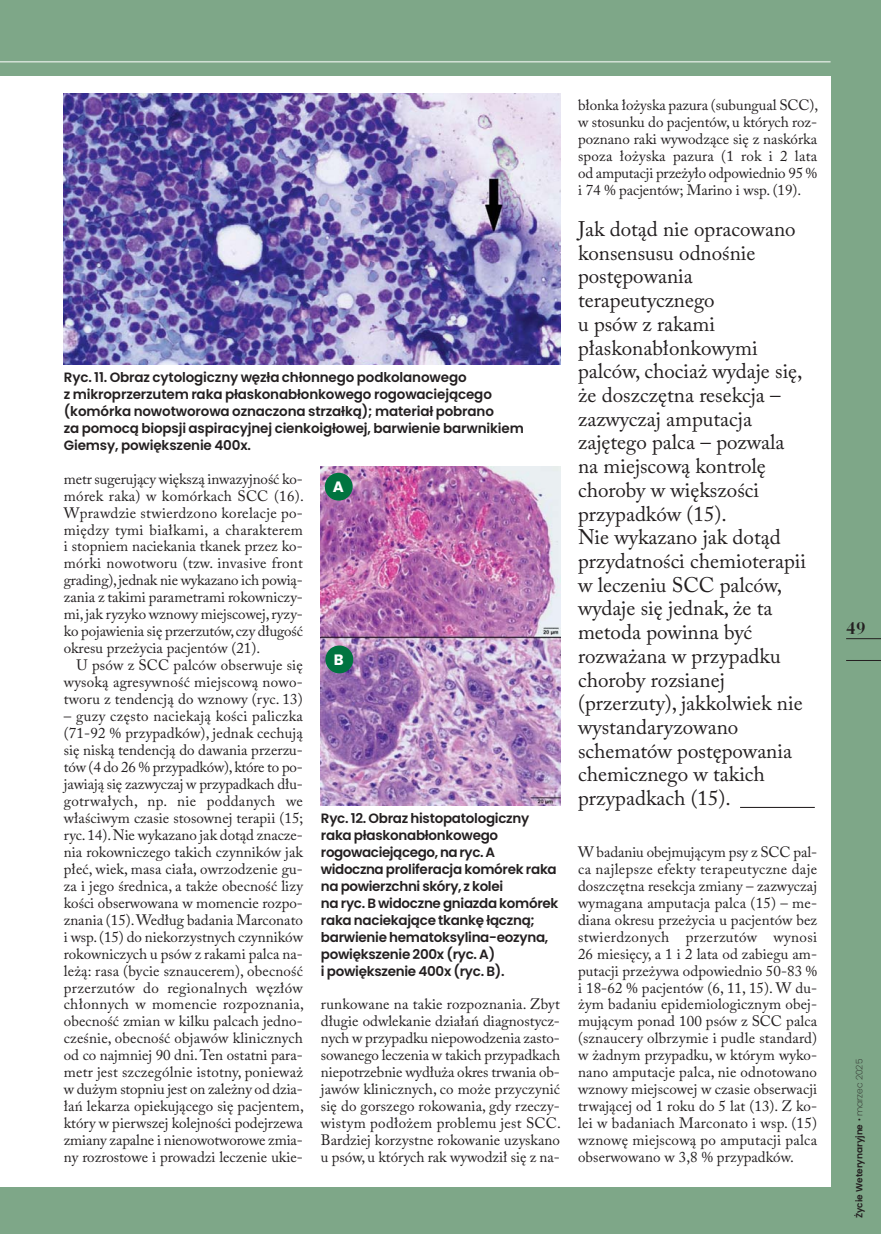
<style>
.page{position:relative;width:881px;height:1234px;background:#fff}
.page>*{position:absolute;margin:0;border:0;box-sizing:border-box;transform-origin:0 0}
.t1{font:21px/23.7px "Adobe Caslon Pro";color:#231f20}
.t2{font:700 18px "Bauer Bodni EU";color:#231f20}
.t3{font:15px/17px "Adobe Caslon Pro";color:#231f20;text-align:justify}
.t4{font:700 15px "Poppins";color:#fff}
.t5{font:600 13.5px/17px "Poppins";letter-spacing:-.02em;color:#231f20}
.t6{font:600 9px "Poppins";color:#231f20}
.s1{font-weight:200}
</style>
<div class="page">
<div style="left:0;top:0;width:880px;height:1233px;background:#7ea788"></div>
<div style="left:0;top:77px;width:830px;height:1109px;background:#fff"></div>
<hr style="left:845px;top:638px;width:35px;height:1px;background:#231f20">
<hr style="left:845px;top:660px;width:35px;height:1px;background:#231f20">
<hr style="left:0;top:62px;width:830px;height:1px;background:#fff">
<hr style="left:739px;top:806px;width:75px;height:1px;background:#231f20">
<img style="left:64px;top:94px;width:496px;height:270px">
<img style="left:321px;top:466px;width:239px;height:339px">
<div style="left:324px;top:472px;width:28px;height:28px;background:#007440;border-radius:50%"></div>
<div style="left:325px;top:645px;width:28px;height:28px;background:#007440;border-radius:50%"></div>
<p class="t5" style="left:64px;top:370px;width:461px">Ryc. 11. Obraz cytologiczny węzła chłonnego podkolanowego<br>z mikroprzerzutem raka płaskonabłonkowego rogowaciejącego (komórka nowotworowa oznaczona strzałką); materiał pobrano<br>za pomocą biopsji aspiracyjnej cienkoigłowej, barwienie barwnikiem Giemsy, powiększenie 400x.</p>
<p class="t3" style="left:64px;top:471px;width:241px">metr su ge ru ją cy więk szą in wa zyj ność ko - mó rek ra ka) w ko mór kach SCC (16).<br>Wpraw dzie stwier dzo no ko re la cje po - mię dzy ty mi biał ka mi, a cha rak te rem i stop niem na cie ka nia tka nek przez ko - mór ki no wo two ru (tzw. invasive front gra ding), jed nak nie wy ka za no ich po wią - za nia z ta ki mi pa ra me tra mi ro kow ni czy - mi, jak ry zy ko wzno wy miej sco wej, ry zy - ko po ja wie nia się prze rzu tów, czy dłu gość okre su prze ży cia pa cjen tów (21).</p>
<p class="t3" style="left:64px;top:658px;width:240px;text-indent:13px">U psów z SCC pal ców ob ser wu je się wy so ką agre syw ność miej sco wą no wo - two ru z ten den cją do wzno wy (ryc. 13)</p>
<p class="t3" style="left:64px;top:709px;width:241px">– gu zy czę sto na cie ka ją ko ści pa licz ka (71-92 % przy pad ków), jed nak ce chu ją się ni ską ten den cją do da wa nia prze rzu - tów (4 do 26 % przy pad ków), któ re to po - ja wia ją się za zwy czaj w przy pad kach dłu - go trwa łych, np. nie pod da nych we wła ści wym cza sie sto sow nej te ra pii (15; ryc. 14). Nie wy ka za no jak do tąd zna cze - nia ro kow ni cze go ta kich czyn ni ków jak płeć, wiek, ma sa cia ła, owrzo dze nie gu - za i je go śred ni ca, a tak że obec ność li zy ko ści ob ser wo wa na w mo men cie roz po - zna nia (15). We dług ba da nia Mar co na to i wsp. (15) do nie ko rzyst nych czyn ni ków ro kow ni czych u psów z ra ka mi pal ca na - le żą: ra sa (by cie sznau ce rem), obec ność prze rzu tów do re gio nal nych wę złów chłon nych w mo men cie roz po zna nia, obec ność zmian w kil ku pal cach jed no - cze śnie, obec ność ob ja wów kli nicz nych od co naj mniej 90 dni. Ten ostat ni pa ra - metr jest szcze gól nie istot ny, po nie waż w du żym stop niu jest on za leż ny od dzia - łań le ka rza opie ku ją ce go się pa cjen tem, któ ry w pierw szej ko lej no ści po dej rze wa zmia ny za pal ne i nie no wo two ro we zmia - ny roz ro sto we i pro wa dzi le cze nie ukie -</p>
<p class="t4" style="left:332px;top:481px;width:13px">A</p>
<p class="t4" style="left:334px;top:653px;width:11px">B</p>
<p class="t5" style="left:321px;top:811px;width:239px">Ryc. 12. Obraz histopatologiczny raka płaskonabłonkowego rogowaciejącego, na ryc. A widoczna proliferacja komórek raka na powierzchni skóry, z kolei<br>na ryc. B widoczne gniazda komórek raka naciekające tkankę łączną; barwienie hematoksylina-eozyna, powiększenie 200x (ryc. A)<br>i powiększenie 400x (ryc. B).</p>
<p class="t3" style="left:321px;top:997px;width:241px">run ko wa ne na ta kie roz po zna nia. Zbyt dłu gie od wle ka nie dzia łań dia gno stycz - nych w przy pad ku nie po wo dze nia za sto - so wa ne go le cze nia w ta kich przy pad kach nie po trzeb nie wy dłu ża okres trwa nia ob - ja wów kli nicz nych, co mo że przy czy nić się do gor sze go ro ko wa nia, gdy rze czy - wi stym pod ło żem pro ble mu jest SCC.<br>Bar dziej ko rzyst ne ro ko wa nie uzy ska no u psów, u któ rych rak wy wo dził się z na -</p>
<p class="t3" style="left:578px;top:99px;width:241px">błon ka ło ży ska pa zu ra (sub un gu al SCC), w sto sun ku do pa cjen tów, u któ rych roz - po zna no ra ki wy wo dzą ce się z na skór ka spo za ło ży ska pa zu ra (1 rok i 2 la ta od am pu ta cji prze ży ło od po wied nio 95 % i 74 % pa cjen tów; Ma ri no i wsp. (19).</p>
<p class="t1" style="left:578px;top:219px;width:229px">Jak dotąd nie opracowano konsensusu odnośnie postępowania terapeutycznego<br>u psów z rakami płaskonabłonkowymi palców, chociaż wydaje się, że doszczętna resekcja – zazwyczaj amputacja zajętego palca – pozwala na miejscową kontrolę choroby w większości przypadków (15).<br>Nie wykazano jak dotąd przydatności chemioterapii w leczeniu SCC palców, wydaje się jednak, że ta metoda powinna być rozważana w przypadku choroby rozsianej (przerzuty), jakkolwiek nie wystandaryzowano schematów postępowania chemicznego w takich przypadkach (15).</p>
<p class="t3" style="left:578px;top:844px;width:240px">W ba da niu obej mu ją cym psy z SCC pal - ca naj lep sze efek ty te ra peu tycz ne da je do szczęt na re sek cja zmia ny – za zwy czaj wy ma ga na am pu ta cja pal ca (15) – me - dia na okre su prze ży cia u pa cjen tów bez stwier dzo nych prze rzu tów wy no si 26 mie się cy, a 1 i 2 la ta od za bie gu am - pu ta cji prze ży wa od po wied nio 50-83 % i 18-62 % pa cjen tów (6, 11, 15). W du - żym ba da niu epi de mio lo gicz nym obej - mu ją cym po nad 100 psów z SCC pal ca (sznau ce ry ol brzy mie i pu dle stan dard) w żad nym przy pad ku, w któ rym wy ko - na no am pu ta cje pal ca, nie od no to wa no wzno wy miej sco wej w cza sie ob ser wa cji trwa ją cej od 1 ro ku do 5 lat (13). Z ko - lei w ba da niach Mar co na to i wsp. (15) wzno wę miej sco wą po am pu ta cji pal ca ob ser wo wa no w 3,8 % przy pad ków.</p>
<p class="t2" style="left:845px;top:616px;width:21px">49</p>
<p class="t6" style="left:855px;top:1217px;width:161px;rotate:-90deg">Życie Weterynaryjne <span class="s1">• marzec 2025</span></p>
</div>
